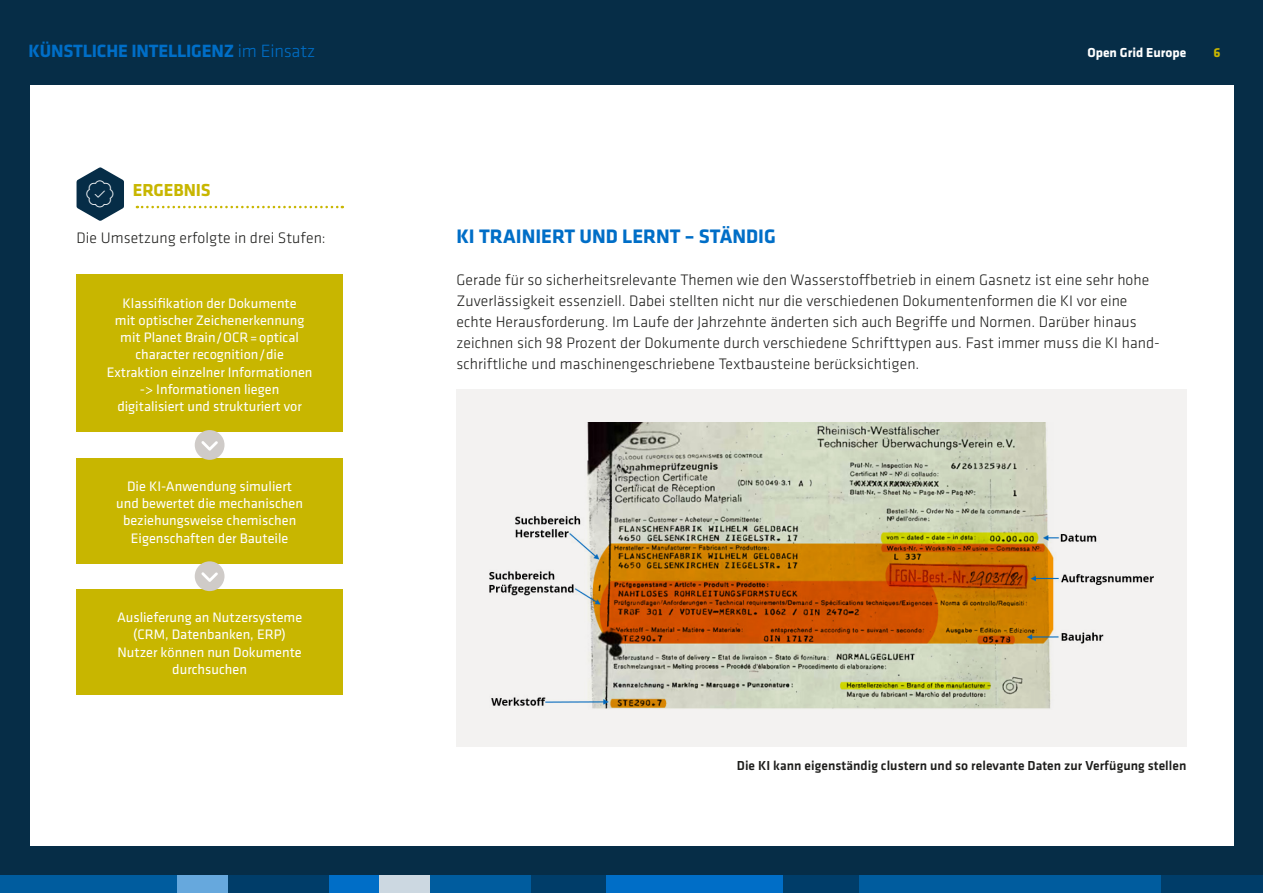
<style>
.page{position:relative;width:1263px;height:893px;background:#062d47}
.page>*{position:absolute;margin:0;border:0;box-sizing:border-box;transform-origin:0 0}
.UC_-_Head-02{font:700 20.25px "Klavika";color:#006ec7}
.t1{font:700 18.45px "Klavika";letter-spacing:-.01em;color:#006ec7}
.UC22_-_Hexagon{font:700 18px "Klavika";letter-spacing:-.005em;color:#c8b600}
.UC_-_Copy_Schwarz{font:300 15.75px/21px "Klavika";letter-spacing:.005em;color:#1d1d1b}
.Kasten_Copy_10_Pt{font:14.25px/17.2px "Klavika";color:#fff;text-align:center}
.UC_BU{font:500 13.5px "Klavika";letter-spacing:.005em;color:#1d1d1b}
.t2{font:700 13.5px "Klavika";color:#fff}
.t3{font:700 13.5px "Klavika";color:#c8b600}
.s1{font-weight:300}
</style>
<div class="page">
<div style="left:859px;top:876px;width:303px;height:17px;background:#005c9e"></div>
<div style="left:1162px;top:876px;width:101px;height:17px;background:#003d69"></div>
<div style="left:606px;top:876px;width:177px;height:17px;background:#006ec7"></div>
<div style="left:783px;top:876px;width:76px;height:17px;background:#003d69"></div>
<div style="left:530px;top:876px;width:76px;height:17px;background:#003d69"></div>
<div style="left:429px;top:876px;width:101px;height:17px;background:#005c9e"></div>
<div style="left:379px;top:876px;width:50px;height:17px;background:#ccd8e1"></div>
<div style="left:328px;top:876px;width:51px;height:17px;background:#006ec7"></div>
<div style="left:227px;top:876px;width:101px;height:17px;background:#003d69"></div>
<div style="left:177px;top:876px;width:50px;height:17px;background:#66a8dd"></div>
<div style="left:0;top:876px;width:177px;height:17px;background:#005c9e"></div>
<div style="left:30px;top:85px;width:1203px;height:761px;background:#fff"></div>
<svg style="left:137px;top:206px;width:206px;height:2px"></svg>
<div style="left:456px;top:390px;width:730px;height:357px;background:#f3f2f1"></div>
<img style="left:490px;top:422px;width:663px;height:287px">
<div style="left:77px;top:274px;width:266px;height:158px;background:#c8b600"></div>
<div style="left:77px;top:458px;width:266px;height:105px;background:#c8b600"></div>
<div style="left:77px;top:589px;width:266px;height:105px;background:#c8b600"></div>
<div style="left:195px;top:430px;width:29px;height:30px;background:#cfcbc8;border-radius:50%"></div>
<svg style="left:201px;top:441px;width:17px;height:10px"></svg>
<div style="left:195px;top:561px;width:29px;height:30px;background:#cfcbc8;border-radius:50%"></div>
<svg style="left:201px;top:572px;width:17px;height:10px"></svg>
<svg style="left:77px;top:167px;width:47px;height:54px"></svg>
<p class="t1" style="left:29px;top:40px;width:288px">KÜNSTLICHE INTELLIGENZ <span class="s1">im Einsatz</span></p>
<p class="t2" style="left:1087px;top:45px;width:100px">Open Grid Europe</p>
<p class="t3" style="left:1213px;top:45px;width:9px">6</p>
<p class="UC22_-_Hexagon" style="left:133px;top:180px;width:79px">ERGEBNIS</p>
<p class="UC_-_Copy_Schwarz" style="left:77px;top:227px;width:251px">Die Umsetzung erfolgte in drei Stufen:</p>
<p class="UC_-_Head-02" style="left:456px;top:225px;width:321px">KI TRAINIERT UND LERNT – STÄNDIG</p>
<p class="UC_-_Copy_Schwarz" style="left:456px;top:269px;width:705px">Gerade für so sicherheitsrelevante Themen wie den Wasserstoffbetrieb in einem Gasnetz ist eine sehr hohe Zuverlässigkeit essenziell. Dabei stellten nicht nur die verschiedenen Dokumentenformen die KI vor eine echte Herausforderung. Im Laufe der Jahrzehnte änderten sich auch Begriffe und Normen. Darüber hinaus zeichnen sich 98 Prozent der Dokumente durch verschiedene Schrifttypen aus. Fast immer muss die KI hand&shy;schriftliche und maschinengeschriebene Textbausteine berücksichtigen.</p>
<p class="Kasten_Copy_10_Pt" style="left:107px;top:294px;width:207px">Klassifikation der Dokumente<br>mit optischer Zeichenerkennung mit Planet Brain/OCR=optical character recognition/die<br>Extraktion einzelner Informationen -&gt; Informationen liegen digitalisiert und strukturiert vor</p>
<p class="Kasten_Copy_10_Pt" style="left:116px;top:478px;width:188px">Die KI-Anwendung simuliert und bewertet die mechanischen beziehungsweise chemischen<br>Eigenschaften der Bauteile</p>
<p class="Kasten_Copy_10_Pt" style="left:117px;top:609px;width:187px">Auslieferung an Nutzersysteme (CRM, Datenbanken, ERP)<br>Nutzer können nun Dokumente durchsuchen</p>
<p class="UC_BU" style="left:737px;top:758px;width:451px">Die KI kann eigenständig clustern und so relevante Daten zur Verfügung stellen</p>
</div>
